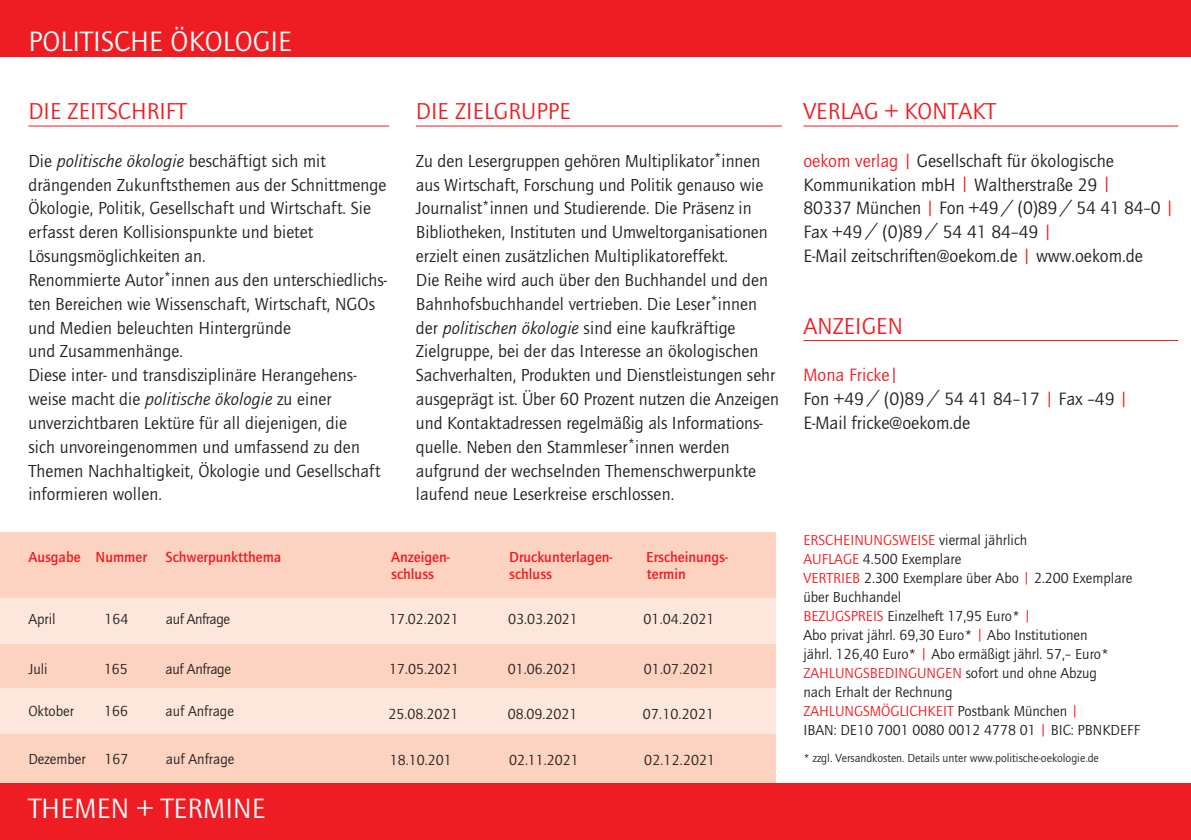
<style>
.page{position:relative;width:1191px;height:840px;background:#fff}
.page>*{position:absolute;margin:0;border:0;box-sizing:border-box;transform-origin:0 0}
.t1{font:29px "Quay Itc T";letter-spacing:.005em;color:#fff}
.Ü2_Media{font:23.8px "Quay Itc T";letter-spacing:.005em;color:#ee1d23}
.Fließtext_Media_Sans{font:18.4px/23.8px "Quay Itc T";color:#231f20}
.t2{font:18px/23.8px "Quay Itc T";letter-spacing:.005em;color:#231f20}
.Fließtext_Media_Sans-2{font:15px/19px "Quay Itc T";color:#231f20}
.Tabelle_Media{font:15px "Quay Itc T";color:#231f20}
.Tabelle_Media-2{font:700 15px "Quay Itc T";color:#ee1d23}
.Fließtext_Media_Sans-3{font:15px "Quay Itc T";color:#ee1d23}
.Tabelle_Media-3{font:15px "Quay Itc T";letter-spacing:-.03em;color:#231f20}
.Tabelle_Media-4{font:15px "Quay Itc T";letter-spacing:-.02em;color:#231f20}
.t3{font:12px "Quay Itc T";color:#231f20}
.s1{font-style:italic}
.s2{color:#ee1d23}
.s3{color:#231f20}
</style>
<div class="page">
<div style="left:0;top:532px;width:775px;height:294px;background:#fcd2c0"></div>
<div style="left:0;top:687px;width:775px;height:46px;background:#fde7dc"></div>
<div style="left:0;top:0;width:1191px;height:57px;background:#ee1d23"></div>
<hr style="left:28px;top:126px;width:361px;height:1px;background:#ee1d23">
<div style="left:0;top:782px;width:1191px;height:57px;background:#ee1d23"></div>
<hr style="left:416px;top:126px;width:366px;height:1px;background:#ee1d23">
<div style="left:0;top:597px;width:775px;height:46px;background:#fde7dc"></div>
<hr style="left:803px;top:126px;width:375px;height:1px;background:#ee1d23">
<hr style="left:803px;top:340px;width:375px;height:1px;background:#ee1d23">
<p class="t1" style="left:28px;top:25px;width:265px">POLITISCHE ÖKOLOGIE</p>
<p class="Ü2_Media" style="left:28px;top:98px;width:160px">DIE ZEITSCHRIFT</p>
<p class="t2" style="left:28px;top:149px;width:360px">Die <span class="s1">politische ökologie</span> beschäftigt sich mit drängenden Zukunftsthemen aus der Schnittmenge Ökologie, Politik, Gesellschaft und Wirtschaft. Sie erfasst deren Kollisionspunkte und bietet Lösungsmöglichkeiten an.</p>
<p class="t2" style="left:28px;top:268px;width:360px">Renommierte Autor<sup>*</sup>innen aus den unterschiedlichs&shy;ten Bereichen wie Wissenschaft, Wirtschaft, NGOs und Medien beleuchten Hintergründe<br>und Zusammenhänge.</p>
<p class="t2" style="left:28px;top:363px;width:354px">Diese inter- und transdisziplinäre Herangehens-- weise macht die <span class="s1">politische ökologie</span> zu einer unverzichtbaren Lektüre für all diejenigen, die<br>sich unvoreingenommen und umfassend zu den Themen Nachhaltigkeit, Ökologie und Gesellschaft informieren wollen.</p>
<p class="Ü2_Media" style="left:416px;top:98px;width:156px">DIE ZIELGRUPPE</p>
<p class="t2" style="left:416px;top:149px;width:364px">Zu den Lesergruppen gehören Multiplikator<sup>*</sup>innen aus Wirtschaft, Forschung und Politik genauso wie Journalist<sup>*</sup>innen und Studierende. Die Präsenz in Bibliotheken, Instituten und Umweltorganisationen erzielt einen zusätzlichen Multiplikatoreffekt.<br>Die Reihe wird auch über den Buchhandel und den Bahnhofsbuchhandel vertrieben. Die Leser<sup>*</sup>innen der <span class="s1">politischen ökologie</span> sind eine kaufkräftige Zielgruppe, bei der das Interesse an ökologischen Sachverhalten, Produkten und Dienstleistungen sehr ausgeprägt ist. Über 60 Prozent nutzen die Anzeigen und Kontaktadressen regelmäßig als Informations&shy;quelle. Neben den Stammleser<sup>*</sup>innen werden aufgrund der wechselnden Themenschwerpunkte laufend neue Leserkreise erschlossen.</p>
<p class="Tabelle_Media-2" style="left:28px;top:548px;width:254px">Ausgabe Nummer Schwerpunktthema</p>
<p class="Tabelle_Media" style="left:28px;top:610px;width:29px">April</p>
<p class="Tabelle_Media" style="left:104px;top:610px;width:25px">164</p>
<p class="Tabelle_Media-3" style="left:166px;top:610px;width:65px">auf Anfrage</p>
<p class="Tabelle_Media" style="left:28px;top:660px;width:21px">Juli</p>
<p class="Tabelle_Media" style="left:104px;top:660px;width:25px">165</p>
<p class="Tabelle_Media-4" style="left:165px;top:660px;width:67px">auf Anfrage</p>
<p class="Tabelle_Media" style="left:28px;top:702px;width:47px">Oktober</p>
<p class="Tabelle_Media" style="left:104px;top:702px;width:25px">166</p>
<p class="Tabelle_Media" style="left:165px;top:702px;width:70px">auf Anfrage</p>
<p class="Tabelle_Media" style="left:28px;top:750px;width:102px">Dezember 167</p>
<p class="Tabelle_Media" style="left:166px;top:750px;width:70px">auf Anfrage</p>
<p class="t1" style="left:28px;top:791px;width:239px">THEMEN + TERMINE</p>
<p class="Tabelle_Media-2" style="left:391px;top:548px;width:60px">Anzeigen-</p>
<p class="Tabelle_Media-2" style="left:509px;top:548px;width:105px">Druckunterlagen-</p>
<p class="Tabelle_Media-2" style="left:646px;top:548px;width:83px">Erscheinungs-</p>
<p class="Tabelle_Media-2" style="left:391px;top:565px;width:44px">schluss</p>
<p class="Tabelle_Media-2" style="left:509px;top:565px;width:44px">schluss</p>
<p class="Tabelle_Media-2" style="left:647px;top:565px;width:41px">termin</p>
<p class="Tabelle_Media" style="left:389px;top:610px;width:71px">17.02.2021</p>
<p class="Tabelle_Media" style="left:508px;top:610px;width:71px">03.03.2021</p>
<p class="Tabelle_Media" style="left:643px;top:610px;width:72px">01.04.2021</p>
<p class="Tabelle_Media" style="left:389px;top:660px;width:71px">17.05.2021</p>
<p class="Tabelle_Media" style="left:508px;top:660px;width:71px">01.06.2021</p>
<p class="Tabelle_Media" style="left:643px;top:660px;width:72px">01.07.2021</p>
<p class="Tabelle_Media" style="left:388px;top:705px;width:71px">25.08.2021</p>
<p class="Tabelle_Media" style="left:508px;top:705px;width:71px">08.09.2021</p>
<p class="Tabelle_Media" style="left:643px;top:705px;width:72px">07.10.2021</p>
<p class="Tabelle_Media" style="left:390px;top:751px;width:63px">18.10.201</p>
<p class="Tabelle_Media" style="left:509px;top:751px;width:71px">02.11.2021</p>
<p class="Tabelle_Media" style="left:644px;top:751px;width:72px">02.12.2021</p>
<p class="Ü2_Media" style="left:803px;top:98px;width:194px">VERLAG + KONTAKT</p>
<p class="Fließtext_Media_Sans" style="left:803px;top:149px;width:372px"><span class="s2">oekom verlag |</span> Gesellschaft für ökologische Kommunikation mbH <span class="s2">|</span> Waltherstraße 29 <span class="s2">|<br></span>80337 München <span class="s2">|</span> Fon +49 / (0)89 / 54 41 84–0 <span class="s2">| </span>Fax +49 / (0)89 / 54 41 84–49 <span class="s2">|<br></span>E-Mail zeitschriften@oekom.de <span class="s2">|</span> www.oekom.de</p>
<p class="Ü2_Media" style="left:803px;top:312px;width:101px">ANZEIGEN</p>
<p class="Fließtext_Media_Sans" style="left:803px;top:363px;width:326px"><span class="s2">Mona Fricke|<br></span>Fon +49 / (0)89 / 54 41 84–17 <span class="s2">|</span> Fax –49 <span class="s2">|<br></span>E-Mail fricke@oekom.de</p>
<p class="Fließtext_Media_Sans-3" style="left:803px;top:531px;width:225px">ERSCHEINUNGSWEISE <span class="s3">viermal jährlich</span></p>
<p class="Fließtext_Media_Sans-2" style="left:803px;top:549px;width:159px"><span class="s2">AUFLAGE</span> 4.500 Exemplare</p>
<p class="Fließtext_Media_Sans-2" style="left:803px;top:568px;width:330px"><span class="s2">VERTRIEB</span> 2.300 Exemplare über Abo <span class="s2">|</span> 2.200 Exemplare über Buchhandel</p>
<p class="Fließtext_Media_Sans-2" style="left:803px;top:606px;width:307px"><span class="s2">BEZUGSPREIS</span> Einzelheft 17,95 Euro* <span class="s2">|<br></span>Abo privat jährl. 69,30 Euro* <span class="s2">|</span> Abo Institutionen jährl. 126,40 Euro* <span class="s2">|</span> Abo ermäßigt jährl. 57,– Euro*</p>
<p class="Fließtext_Media_Sans-2" style="left:803px;top:663px;width:295px"><span class="s2">ZAHLUNGSBEDINGUNGEN</span> sofort und ohne Abzug nach Erhalt der Rechnung</p>
<p class="Fließtext_Media_Sans-2" style="left:803px;top:701px;width:338px"><span class="s2">ZAHLUNGSMÖGLICHKEIT</span> Postbank München <span class="s2">|<br></span>IBAN: DE10 7001 0080 0012 4778 01 <span class="s2">|</span> BIC: PBNKDEFF</p>
<p class="t3" style="left:803px;top:750px;width:297px">* zzgl. Versandkosten. Details unter www.politische-oekologie.de</p>
</div>
